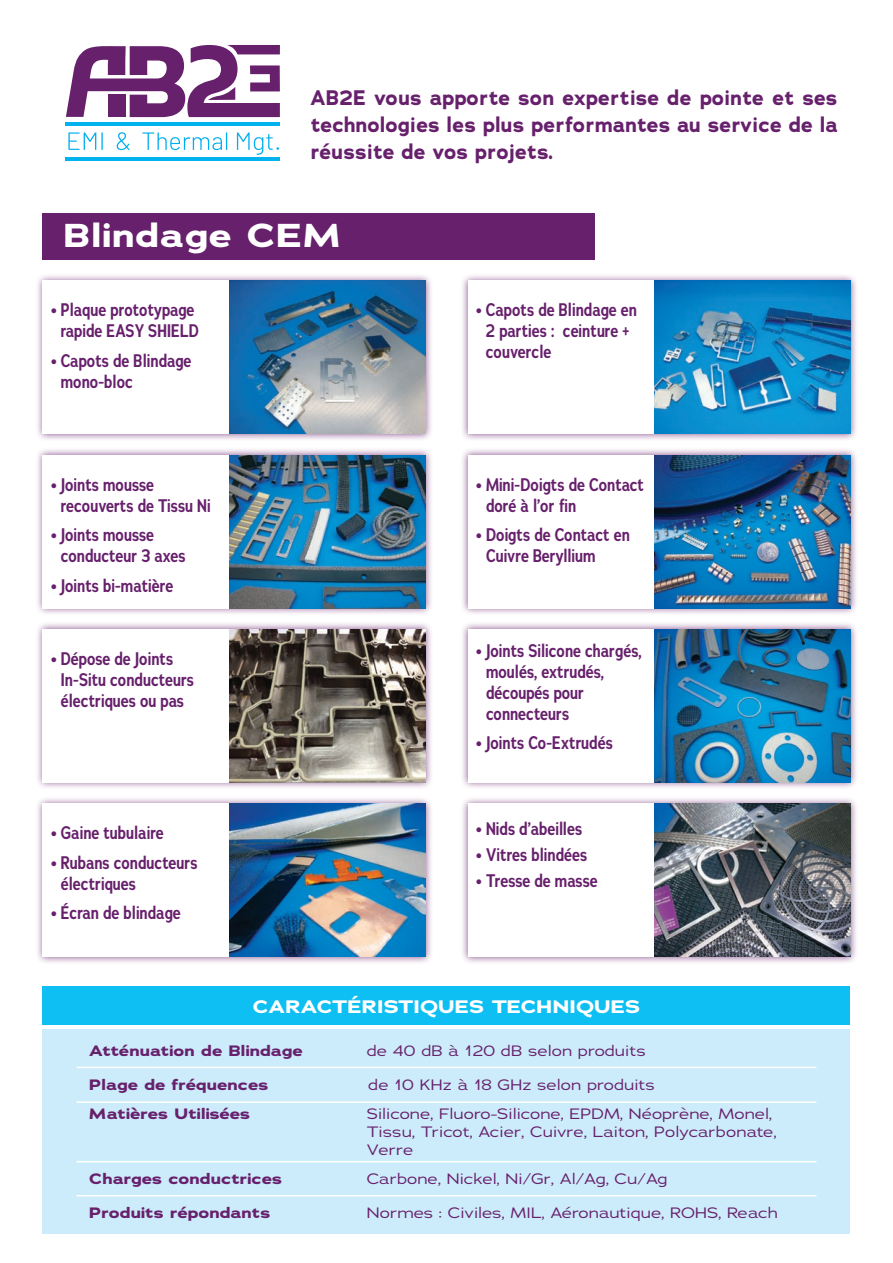
<style>
.page{position:relative;width:893px;height:1263px;background:#fff}
.page>*{position:absolute;margin:0;border:0;box-sizing:border-box;transform-origin:0 0}
.t1{font:700 33px "Adrianna Extended";letter-spacing:.02em;color:#fff}
.t2{font:700 21px/27px "Adrianna";color:#67206c;text-align:justify}
.t3{font:600 18px/21px "Adrianna Condensed";color:#67206c;scale:1.05 1}
.t4{font:700 18px "Adrianna Extended";color:#fff}
.t5{font:15px/18px "Adrianna Extended";color:#67206c}
.t6{font:700 15px "Adrianna Extended";color:#67206c}
</style>
<div class="page">
<div style="left:460px;top:273px;width:398px;height:168px;background:#67206c;opacity:.75"></div>
<div style="left:468px;top:281px;width:382px;height:153px;background:#fff"></div>
<div style="left:35px;top:273px;width:398px;height:168px;background:#67206c;opacity:.75"></div>
<div style="left:43px;top:281px;width:382px;height:153px;background:#fff"></div>
<div style="left:35px;top:622px;width:398px;height:168px;background:#67206c;opacity:.75"></div>
<div style="left:43px;top:629px;width:382px;height:153px;background:#fff"></div>
<div style="left:35px;top:447px;width:398px;height:169px;background:#67206c;opacity:.75"></div>
<div style="left:43px;top:455px;width:382px;height:153px;background:#fff"></div>
<img style="left:230px;top:629px;width:195px;height:153px">
<div style="left:35px;top:796px;width:398px;height:168px;background:#67206c;opacity:.75"></div>
<div style="left:43px;top:804px;width:382px;height:153px;background:#fff"></div>
<img style="left:230px;top:804px;width:195px;height:153px">
<div style="left:460px;top:447px;width:398px;height:169px;background:#67206c;opacity:.75"></div>
<div style="left:468px;top:455px;width:382px;height:153px;background:#fff"></div>
<div style="left:460px;top:622px;width:398px;height:168px;background:#67206c;opacity:.75"></div>
<div style="left:468px;top:629px;width:382px;height:153px;background:#fff"></div>
<img style="left:655px;top:629px;width:195px;height:153px">
<div style="left:460px;top:796px;width:398px;height:168px;background:#67206c;opacity:.75"></div>
<div style="left:468px;top:804px;width:382px;height:153px;background:#fff"></div>
<img style="left:655px;top:804px;width:195px;height:153px">
<img style="left:655px;top:455px;width:195px;height:153px">
<img style="left:230px;top:281px;width:195px;height:153px">
<img style="left:655px;top:281px;width:195px;height:153px">
<img style="left:230px;top:455px;width:195px;height:153px">
<hr style="left:66px;top:122px;width:214px;height:3px;background:#00b3ef">
<svg style="left:66px;top:45px;width:214px;height:72px"></svg>
<svg style="left:68px;top:132px;width:35px;height:18px"></svg>
<svg style="left:117px;top:132px;width:13px;height:18px"></svg>
<svg style="left:142px;top:132px;width:85px;height:18px"></svg>
<svg style="left:237px;top:132px;width:42px;height:23px"></svg>
<hr style="left:66px;top:157px;width:214px;height:4px;background:#00b3ef">
<div style="left:43px;top:1029px;width:807px;height:204px;background:#ccecfb"></div>
<div style="left:43px;top:986px;width:807px;height:39px;background:#0dbff2"></div>
<div style="left:43px;top:213px;width:552px;height:46px;background:#67206c"></div>
<hr style="left:77px;top:1066px;width:739px;height:2px;background:#fff">
<hr style="left:77px;top:1101px;width:739px;height:2px;background:#fff">
<hr style="left:77px;top:1161px;width:739px;height:1px;background:#fff">
<hr style="left:77px;top:1195px;width:739px;height:1px;background:#fff">
<p class="t2" style="left:310px;top:85px;width:529px">AB2E vous apporte son expertise de pointe et ses technologies les plus performantes au service de la réussite de vos projets.</p>
<h1 class="t1" style="left:64px;top:214px;width:279px">Blindage CEM</h1>
<p class="t3" style="left:51px;top:299px;width:142px;text-align:center">• Plaque prototypage rapide EASY SHIELD</p>
<p class="t3" style="left:61px;top:350px;width:126px;text-indent:-10px">• Capots de Blindage mono-bloc</p>
<p class="t3" style="left:61px;top:474px;width:145px;text-indent:-10px">• Joints mousse recouverts de Tissu Ni</p>
<p class="t3" style="left:61px;top:524px;width:120px;text-indent:-10px">• Joints mousse conducteur 3 axes</p>
<p class="t3" style="left:51px;top:575px;width:118px">• Joints bi-matière</p>
<p class="t3" style="left:61px;top:648px;width:128px;text-indent:-10px">• Dépose de Joints<br>In-Situ conducteurs électriques ou pas</p>
<p class="t3" style="left:51px;top:822px;width:109px">• Gaine tubulaire</p>
<p class="t3" style="left:61px;top:852px;width:132px;text-indent:-10px">• Rubans conducteurs électriques</p>
<p class="t3" style="left:51px;top:902px;width:125px">• Écran de blindage</p>
<p class="t3" style="left:486px;top:299px;width:145px;text-indent:-10px">• Capots de Blindage en<br>2 parties : ceinture + couvercle</p>
<p class="t3" style="left:486px;top:474px;width:152px;text-indent:-10px">• Mini-Doigts de Contact doré à l’or fin</p>
<p class="t3" style="left:486px;top:524px;width:139px;text-indent:-10px">• Doigts de Contact en<br>Cuivre Beryllium</p>
<p class="t3" style="left:486px;top:640px;width:150px;text-indent:-10px">• Joints Silicone chargés, moulés, extrudés, découpés pour connecteurs</p>
<p class="t3" style="left:476px;top:732px;width:132px">• Joints Co-Extrudés</p>
<p class="t3" style="left:476px;top:818px;width:102px">• Nids d’abeilles</p>
<p class="t3" style="left:476px;top:844px;width:107px">• Vitres blindées</p>
<p class="t3" style="left:476px;top:870px;width:117px">• Tresse de masse</p>
<p class="t4" style="left:253px;top:995px;width:389px">CARACTÉRISTIQUES TECHNIQUES</p>
<p class="t6" style="left:89px;top:1041px;width:215px">Atténuation de Blindage</p>
<p class="t5" style="left:367px;top:1042px;width:281px">de 40 dB à 120 dB selon produits</p>
<p class="t6" style="left:89px;top:1075px;width:181px">Plage de fréquences</p>
<p class="t5" style="left:368px;top:1076px;width:288px">de 10 KHz à 18 GHz selon produits</p>
<p class="t6" style="left:89px;top:1104px;width:163px">Matières Utilisées</p>
<p class="t5" style="left:367px;top:1104px;width:411px">Silicone, Fluoro-Silicone, EPDM, Néoprène, Monel,<br>Tissu, Tricot, Acier, Cuivre, Laiton, Polycarbonate,<br>Verre</p>
<p class="t6" style="left:89px;top:1169px;width:194px">Charges conductrices</p>
<p class="t5" style="left:367px;top:1169px;width:302px">Carbone, Nickel, Ni/Gr, Al/Ag, Cu/Ag</p>
<p class="t6" style="left:89px;top:1203px;width:183px">Produits répondants</p>
<p class="t5" style="left:367px;top:1203px;width:413px">Normes : Civiles, MIL, Aéronautique, ROHS, Reach</p>
</div>
